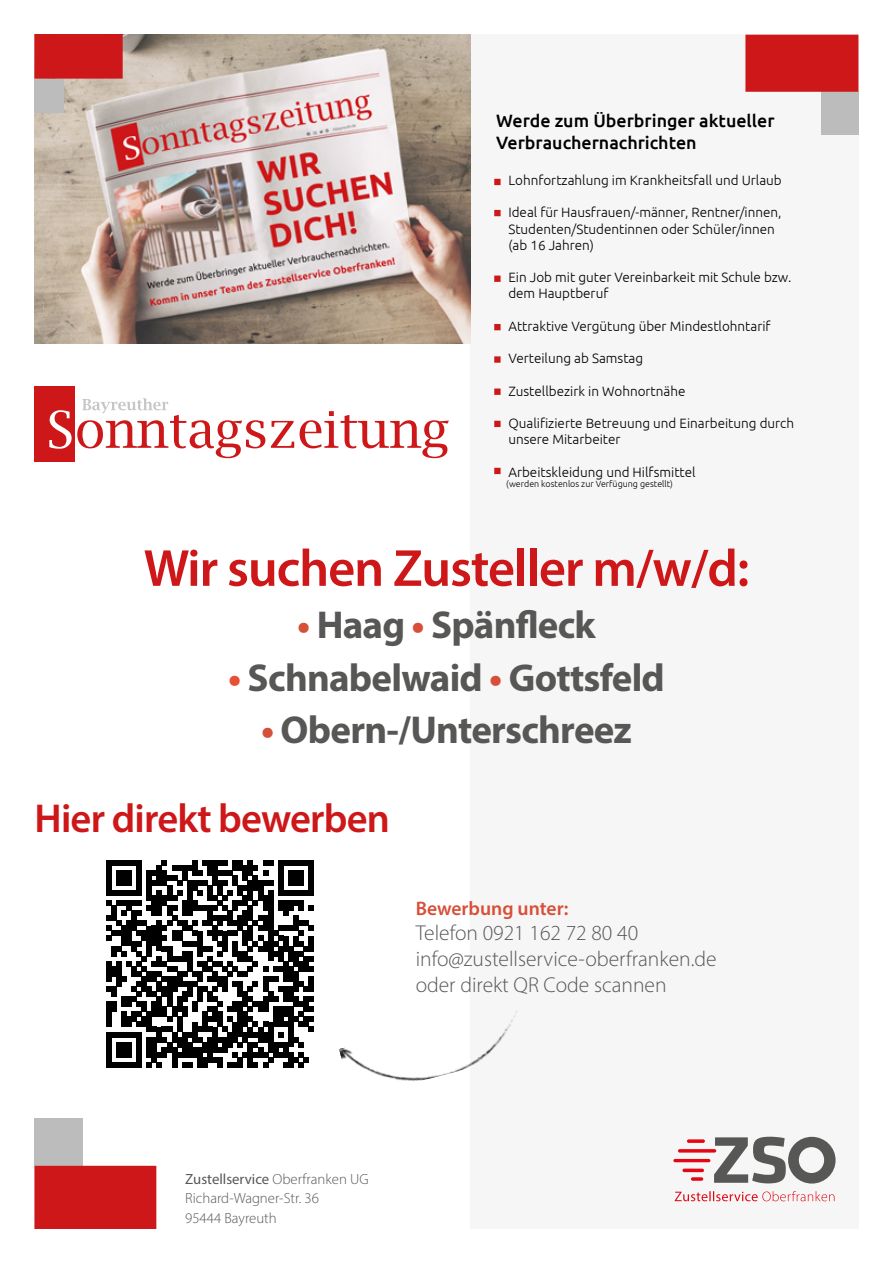
<style>
.page{position:relative;width:893px;height:1263px;background:#fff}
.page>*{position:absolute;margin:0;border:0;box-sizing:border-box;transform-origin:0 0}
.t1{font:600 52.5px "Myriad Pro";letter-spacing:-.02em;color:#cd1719}
.t2{font:600 40.5px "Myriad Pro";letter-spacing:-.02em;color:#cd1719}
.t3{font:700 39px "Myriad Pro";letter-spacing:-.02em;color:#575756}
.t4{font:300 21.6px/25.8px "Myriad Pro";color:#575756}
.t5{font:600 19.65px "Myriad Pro";color:#d74f38}
.t6{font:500 17.85px/21.5px "Ubuntu";color:#000}
.t7{font:300 14.7px/19.6px "Myriad Pro";color:#575756}
.t8{font:300 13.5px/16.2px "Ubuntu";color:#000}
.t9{font:300 8.85px "Ubuntu";color:#000}
.s1{color:#d74f38}
.s2{color:#e94f35}
.s3{font-weight:400}
</style>
<div class="page">
<div style="left:471px;top:35px;width:388px;height:1194px;background:#f6f6f6"></div>
<svg style="left:687px;top:1139px;width:18px;height:4px"></svg>
<hr style="left:678px;top:1149px;width:38px;height:3px;background:#e30613;border-radius:2px">
<hr style="left:673px;top:1159px;width:37px;height:3px;background:#e30613;border-radius:2px">
<svg style="left:682px;top:1168px;width:22px;height:4px"></svg>
<svg style="left:691px;top:1177px;width:12px;height:4px"></svg>
<svg style="left:675px;top:1191px;width:159px;height:10px"></svg>
<svg style="left:714px;top:1137px;width:122px;height:46px"></svg>
<svg style="left:106px;top:860px;width:208px;height:207px"></svg>
<img style="left:339px;top:1011px;width:178px;height:70px">
<img style="left:34px;top:34px;width:437px;height:310px">
<div style="left:821px;top:92px;width:37px;height:43px;background:#bcbcbc"></div>
<div style="left:745px;top:35px;width:113px;height:57px;background:#cd1719"></div>
<div style="left:34px;top:386px;width:41px;height:76px;background:#cd1719"></div>
<svg style="left:49px;top:398px;width:400px;height:60px"></svg>
<svg style="left:494px;top:324px;width:7px;height:6px"></svg>
<svg style="left:494px;top:276px;width:7px;height:6px"></svg>
<svg style="left:494px;top:210px;width:7px;height:6px"></svg>
<svg style="left:494px;top:179px;width:7px;height:6px"></svg>
<svg style="left:494px;top:356px;width:7px;height:7px"></svg>
<svg style="left:494px;top:388px;width:7px;height:7px"></svg>
<svg style="left:494px;top:421px;width:7px;height:6px"></svg>
<svg style="left:494px;top:468px;width:7px;height:6px"></svg>
<div style="left:34px;top:1118px;width:49px;height:48px;background:#bcbcbc"></div>
<div style="left:34px;top:1166px;width:122px;height:63px;background:#cd1719"></div>
<div style="left:34px;top:79px;width:30px;height:34px;background:#bcbcbc"></div>
<div style="left:34px;top:34px;width:89px;height:45px;background:#cd1719"></div>
<h3 class="t6" style="left:496px;top:109px;width:280px">Werde zum Überbringer aktueller<br>Verbrauchernachrichten</h3>
<p class="t8" style="left:508px;top:172px;width:275px">Lohnfortzahlung im Krankheitsfall und Urlaub</p>
<p class="t8" style="left:508px;top:204px;width:275px">Ideal für Hausfrauen/-männer, Rentner/innen,<br>Studenten/Studentinnen oder Schüler/innen (ab 16 Jahren)</p>
<p class="t8" style="left:508px;top:269px;width:285px">Ein Job mit guter Vereinbarkeit mit Schule bzw. dem Hauptberuf</p>
<p class="t8" style="left:508px;top:317px;width:264px">Attraktive Vergütung über Mindestlohntarif</p>
<p class="t8" style="left:508px;top:350px;width:136px">Verteilung ab Samstag</p>
<p class="t8" style="left:508px;top:382px;width:179px">Zustellbezirk in Wohnortnähe</p>
<p class="t8" style="left:508px;top:415px;width:287px">Qualifizierte Betreuung und Einarbeitung durch unsere Mitarbeiter</p>
<p class="t8" style="left:508px;top:463px;width:189px">Arbeitskleidung und Hilfsmittel</p>
<p class="t9" style="left:506px;top:479px;width:168px">(werden kostenlos zur Verfügung gestellt)</p>
<h1 class="t1" style="left:144px;top:535px;width:607px">Wir suchen Zusteller m/w/d:</h1>
<h3 class="t3" style="left:297px;top:600px;width:300px"><span class="s1">•</span> Haag <span class="s1">•</span> Spänfleck</h3>
<h3 class="t3" style="left:228px;top:652px;width:438px"><span class="s2">•</span> Schnabelwaid <span class="s1">•</span> Gottsfeld</h3>
<h3 class="t3" style="left:261px;top:705px;width:372px"><span class="s1">•</span> Obern-/Unterschreez</h3>
<h2 class="t2" style="left:34px;top:793px;width:357px">Hier direkt bewerben</h2>
<h3 class="t5" style="left:416px;top:895px;width:154px">Bewerbung unter:</h3>
<h3 class="t4" style="left:416px;top:920px;width:303px">Telefon 0921 162 72 80 40 info@zustellservice-oberfranken.de oder direkt QR Code scannen</h3>
<p class="t7" style="left:185px;top:1169px;width:185px"><span class="s3">Zustellservice</span> Oberfranken UG<br>Richard-Wagner-Str. 36<br>95444 Bayreuth</p>
</div>
